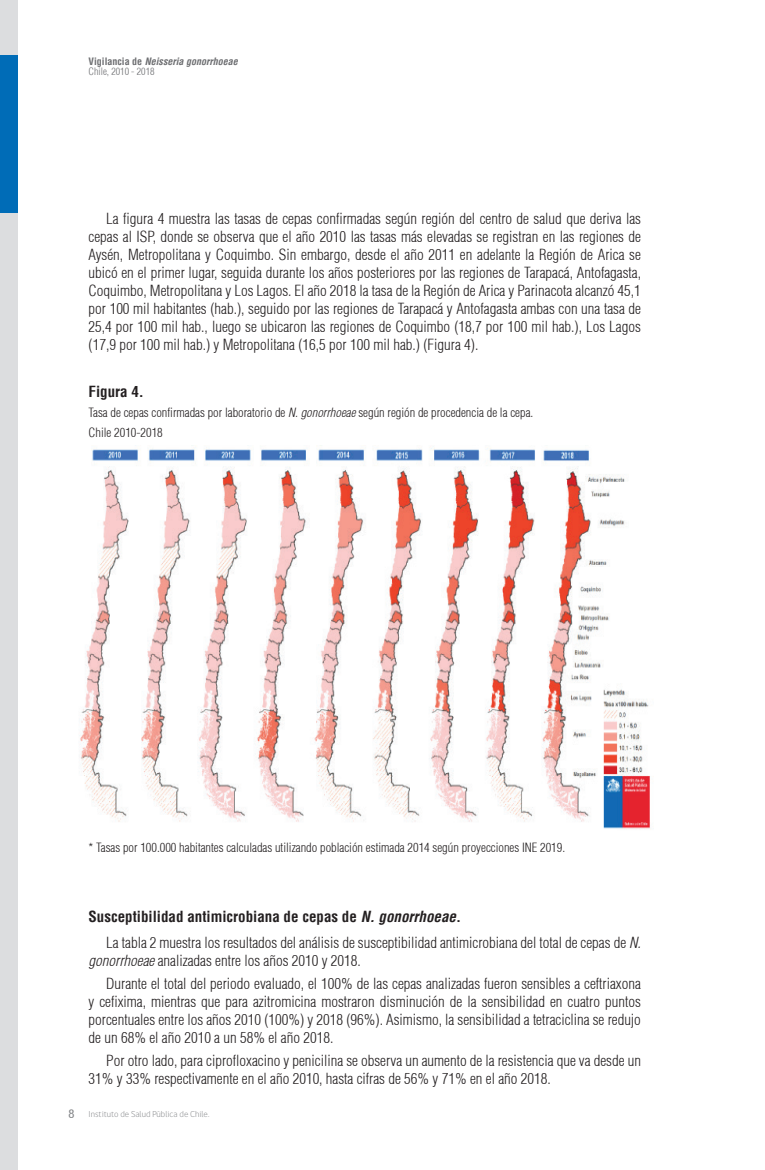
<style>
.page{position:relative;width:765px;height:1170px;background:#fff}
.page>*{position:absolute;margin:0;border:0;box-sizing:border-box;transform-origin:0 0}
.t1{font:300 condensed 15px/18px "Helvetica";color:#231f20}
.t2{font:700 condensed 15px "Helvetica";color:#231f20}
.t3{font:300 condensed 12.5px/20.2px "Helvetica";color:#231f20}
.t4{font:condensed 12.5px "Helvetica 57";color:#808285}
.t5{font:italic 700 condensed 10px/10px "Helvetica";color:#6c6d70}
.t6{font:300 8.75px "gob CL";color:#808285}
.s1{font-style:normal}
.s2{font-weight:300;font-style:normal}
.s3{font-style:italic}
.s4{font-weight:700}
.s5{font-weight:700;font-style:italic}
</style>
<div class="page">
<div style="left:0;top:0;width:18px;height:1169px;background:#dcdddf"></div>
<div style="left:0;top:55px;width:18px;height:158px;background:#006cb7"></div>
<img style="left:79px;top:445px;width:571px;height:385px">
<p class="t5" style="left:89px;top:56px;width:151px"><span class="s1">Vigilancia de</span> Neisseria gonorrhoeae<br><span class="s2">Chile, 2010 - 2018</span></p>
<p class="t1" style="left:89px;top:209px;width:554px;text-align:justify;text-indent:18px">La figura 4 muestra las tasas de cepas confirmadas según región del centro de salud que deriva las cepas al ISP, donde se observa que el año 2010 las tasas más elevadas se registran en las regiones de Aysén, Metropolitana y Coquimbo. Sin embargo, desde el año 2011 en adelante la Región de Arica se ubicó en el primer lugar, seguida durante los años posteriores por las regiones de Tarapacá, Antofagasta, Coquimbo, Metropolitana y Los Lagos. El año 2018 la tasa de la Región de Arica y Parinacota alcanzó 45,1 por 100 mil habitantes (hab.), seguido por las regiones de Tarapacá y Antofagasta ambas con una tasa de 25,4 por 100 mil hab., luego se ubicaron las regiones de Coquimbo (18,7 por 100 mil hab.), Los Lagos (17,9 por 100 mil hab.) y Metropolitana (16,5 por 100 mil hab.) (Figura 4).</p>
<p class="t2" style="left:89px;top:382px;width:57px">Figura 4.</p>
<p class="t3" style="left:89px;top:402px;width:446px">Tasa de cepas confirmadas por laboratorio de <span class="s3">N. gonorrhoeae</span> según región de procedencia de la cepa.<br>Chile 2010-2018</p>
<p class="t3" style="left:89px;top:837px;width:478px">* Tasas por 100.000 habitantes calculadas utilizando población estimada 2014 según proyecciones INE 2019.</p>
<p class="t4" style="left:68px;top:1105px;width:7px">8</p>
<p class="t1" style="left:106px;top:904px;width:536px;line-height:25.1px;text-indent:-18px"><span class="s4">Susceptibilidad antimicrobiana de cepas de</span> <span class="s5">N. gonorrhoeae</span><span class="s4">.<br></span>La tabla 2 muestra los resultados del análisis de susceptibilidad antimicrobiana del total de cepas de <span class="s3">N.</span></p>
<p class="t1" style="left:106px;top:948px;width:536px;line-height:23.2px;text-indent:-18px"><span class="s3">gonorrhoeae</span> analizadas entre los años 2010 y 2018.<br>Durante el total del periodo evaluado, el 100% de las cepas analizadas fueron sensibles a ceftriaxona</p>
<p class="t1" style="left:89px;top:992px;width:554px;text-align:justify">y cefixima, mientras que para azitromicina mostraron disminución de la sensibilidad en cuatro puntos porcentuales entre los años 2010 (100%) y 2018 (96%). Asimismo, la sensibilidad a tetraciclina se redujo de un 68% el año 2010 a un 58% el año 2018.</p>
<p class="t1" style="left:89px;top:1051px;width:554px;text-indent:18px">Por otro lado, para ciprofloxacino y penicilina se observa un aumento de la resistencia que va desde un<br>31% y 33% respectivamente en el año 2010, hasta cifras de 56% y 71% en el año 2018.</p>
<p class="t6" style="left:89px;top:1107px;width:122px">Instituto de Salud Pública de Chile.</p>
</div>
